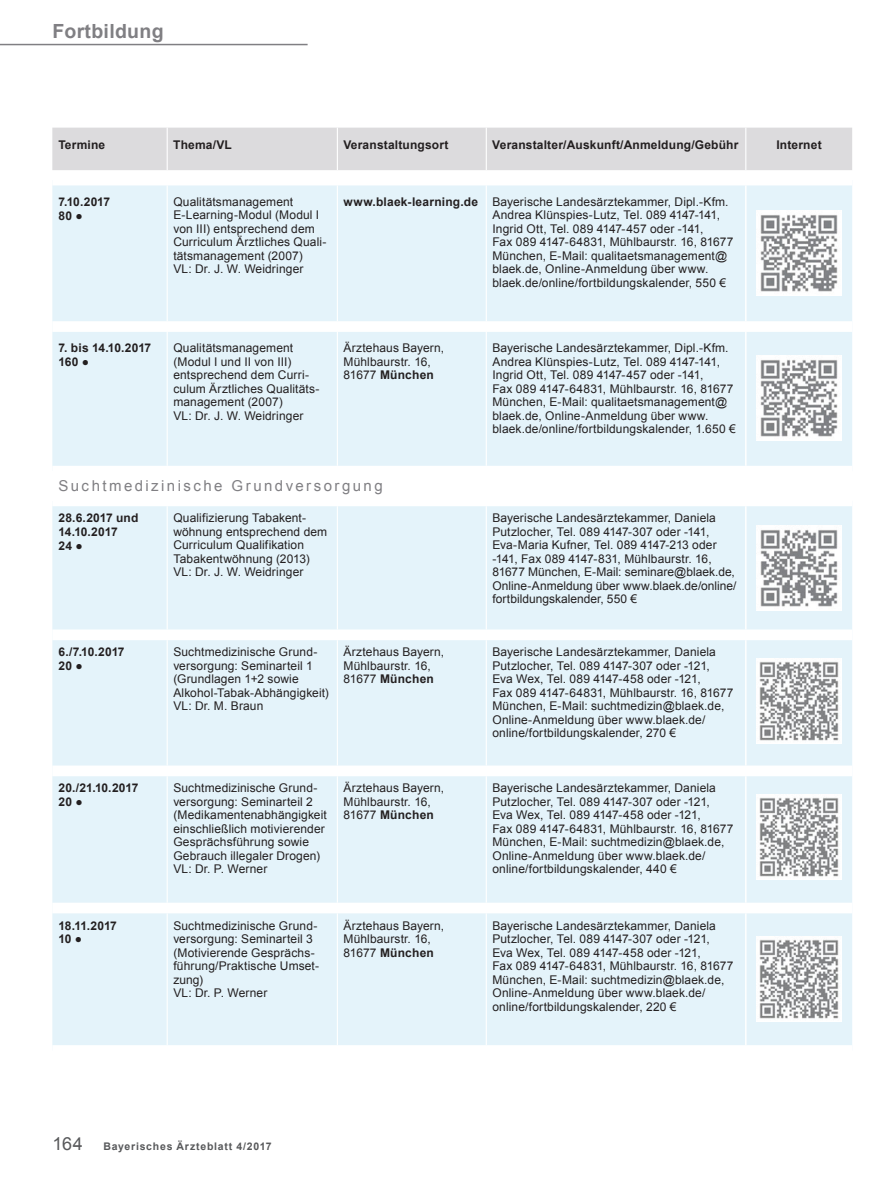
<style>
.page{position:relative;width:894px;height:1190px;background:#fff}
.page>*{position:absolute;margin:0;border:0;box-sizing:border-box;transform-origin:0 0}
.t1{font:700 19.5px "Arial";letter-spacing:.015em;color:#807f83}
.t2{font:15px "Arial";letter-spacing:.165em;color:#807f83}
.t3{font:12px/13.5px "Arial";letter-spacing:.01em;color:#231f20}
.t4{font:700 12px/13.6px "Arial";letter-spacing:.015em;color:#231f20}
.t5{font:700 12px/13.6px "Arial";letter-spacing:-.005em;color:#231f20}
.t6{font:700 12px/13.6px "Arial";letter-spacing:-.02em;color:#231f20}
.t7{font:700 10.5px "Arial";letter-spacing:.07em;color:#58595b}
.s1{font-weight:400;font-size:12.15px}
.s2{font-weight:700}
.s3{font-weight:400;font-size:18px}
</style>
<div class="page">
<hr style="left:0;top:44px;width:307px;height:1px;background:#807f83">
<div style="left:52px;top:128px;width:800px;height:42px;background:#dcdbdd"></div>
<hr style="left:167px;top:128px;width:1px;height:42px;background:#fff">
<hr style="left:337px;top:128px;width:1px;height:42px;background:#fff">
<hr style="left:485px;top:128px;width:2px;height:42px;background:#fff">
<hr style="left:745px;top:128px;width:1px;height:42px;background:#fff">
<div style="left:52px;top:185px;width:800px;height:860px;background:#e4f3fa"></div>
<div style="left:52px;top:471px;width:800px;height:30px;background:#fff"></div>
<hr style="left:167px;top:185px;width:1px;height:136px;background:#fff">
<hr style="left:337px;top:185px;width:1px;height:136px;background:#fff">
<hr style="left:485px;top:185px;width:2px;height:136px;background:#fff">
<hr style="left:167px;top:332px;width:1px;height:134px;background:#fff">
<hr style="left:337px;top:332px;width:1px;height:134px;background:#fff">
<hr style="left:485px;top:332px;width:2px;height:134px;background:#fff">
<hr style="left:167px;top:506px;width:1px;height:123px;background:#fff">
<hr style="left:337px;top:506px;width:1px;height:123px;background:#fff">
<hr style="left:485px;top:506px;width:2px;height:123px;background:#fff">
<hr style="left:167px;top:640px;width:1px;height:126px;background:#fff">
<hr style="left:337px;top:640px;width:1px;height:126px;background:#fff">
<hr style="left:485px;top:640px;width:2px;height:126px;background:#fff">
<hr style="left:167px;top:776px;width:1px;height:127px;background:#fff">
<hr style="left:337px;top:776px;width:1px;height:127px;background:#fff">
<hr style="left:485px;top:776px;width:2px;height:127px;background:#fff">
<hr style="left:167px;top:913px;width:1px;height:132px;background:#fff">
<hr style="left:337px;top:913px;width:1px;height:132px;background:#fff">
<hr style="left:485px;top:913px;width:2px;height:132px;background:#fff">
<hr style="left:745px;top:185px;width:1px;height:136px;background:#fff">
<hr style="left:745px;top:332px;width:1px;height:134px;background:#fff">
<hr style="left:745px;top:506px;width:1px;height:123px;background:#fff">
<hr style="left:745px;top:640px;width:1px;height:126px;background:#fff">
<hr style="left:745px;top:776px;width:1px;height:127px;background:#fff">
<hr style="left:745px;top:913px;width:1px;height:132px;background:#fff">
<div style="left:52px;top:321px;width:800px;height:11px;background:#fff"></div>
<div style="left:52px;top:466px;width:800px;height:10px;background:#fff"></div>
<div style="left:52px;top:496px;width:800px;height:10px;background:#fff"></div>
<div style="left:52px;top:629px;width:800px;height:11px;background:#fff"></div>
<div style="left:52px;top:766px;width:800px;height:10px;background:#fff"></div>
<div style="left:52px;top:903px;width:800px;height:10px;background:#fff"></div>
<img style="left:756px;top:210px;width:85px;height:86px">
<img style="left:756px;top:356px;width:85px;height:85px">
<img style="left:756px;top:525px;width:85px;height:85px">
<img style="left:756px;top:659px;width:85px;height:85px">
<img style="left:756px;top:794px;width:85px;height:85px">
<img style="left:756px;top:936px;width:85px;height:85px">
<h1 class="t1" style="left:52px;top:20px;width:113px">Fortbildung</h1>
<p class="t4" style="left:58px;top:138px;width:48px">Termine</p>
<p class="t4" style="left:173px;top:138px;width:60px">Thema/VL</p>
<p class="t4" style="left:343px;top:138px;width:106px">Veranstaltungsort</p>
<p class="t4" style="left:492px;top:138px;width:248px">Veranstalter/Auskunft/Anmeldung/Gebühr</p>
<p class="t4" style="left:776px;top:138px;width:47px">Internet</p>
<p class="t4" style="left:58px;top:195px;width:53px">7.10.2017<br>80 <span class="s1">●</span></p>
<p class="t3" style="left:173px;top:195px;width:155px">Qualitätsmanagement<br>E-Learning-Modul (Modul I von III) entsprechend dem<br>Curriculum Ärztliches Quali&shy;tätsmanagement (2007)<br>VL: Dr. J. W. Weidringer</p>
<p class="t3" style="left:492px;top:195px;width:242px;text-indent:-149px"><span class="s2">www.blaek-learning.de</span> Bayerische Landesärztekammer, Dipl.-Kfm.<br>Andrea Klünspies-Lutz, Tel. 089 4147-141, Ingrid Ott, Tel. 089 4147-457 oder -141,<br>Fax 089 4147-64831, Mühlbaurstr. 16, 81677<br>München, E-Mail: qualitaetsmanagement@ blaek.de, Online-Anmeldung über www. blaek.de/online/fortbildungskalender, 550 €</p>
<p class="t5" style="left:58px;top:341px;width:94px">7. bis 14.10.2017<br>160 <span class="s1">●</span></p>
<p class="t3" style="left:173px;top:341px;width:148px">Qualitätsmanagement (Modul I und II von III) entsprechend dem Curri&shy;culum Ärztliches Qualitäts&shy;management (2007)<br>VL: Dr. J. W. Weidringer</p>
<p class="t3" style="left:343px;top:341px;width:102px">Ärztehaus Bayern,<br>Mühlbaurstr. 16,<br>81677 <span class="s2">München</span></p>
<p class="t3" style="left:492px;top:341px;width:245px">Bayerische Landesärztekammer, Dipl.-Kfm.<br>Andrea Klünspies-Lutz, Tel. 089 4147-141, Ingrid Ott, Tel. 089 4147-457 oder -141,<br>Fax 089 4147-64831, Mühlbaurstr. 16, 81677<br>München, E-Mail: qualitaetsmanagement@ blaek.de, Online-Anmeldung über www. blaek.de/online/fortbildungskalender, 1.650 €</p>
<p class="t2" style="left:58px;top:477px;width:326px">Suchtmedizinische Grundversorgung</p>
<p class="t4" style="left:58px;top:511px;width:81px">28.6.2017 und<br>14.10.2017<br>24 <span class="s1">●</span></p>
<p class="t3" style="left:173px;top:511px;width:155px">Qualifizierung Tabakent&shy;wöhnung entsprechend dem<br>Curriculum Qualifikation<br>Tabakentwöhnung (2013)<br>VL: Dr. J. W. Weidringer</p>
<p class="t3" style="left:492px;top:511px;width:246px">Bayerische Landesärztekammer, Daniela Putzlocher, Tel. 089 4147-307 oder -141, Eva-Maria Kufner, Tel. 089 4147-213 oder -141, Fax 089 4147-831, Mühlbaurstr. 16, 81677 München, E-Mail: seminare@blaek.de, Online-Anmeldung über www.blaek.de/online/ fortbildungskalender, 550 €</p>
<p class="t4" style="left:58px;top:645px;width:68px">6./7.10.2017<br>20 <span class="s1">●</span></p>
<p class="t3" style="left:173px;top:645px;width:157px">Suchtmedizinische Grund&shy;versorgung: Seminarteil 1 (Grundlagen 1+2 sowie<br>Alkohol-Tabak-Abhängigkeit)<br>VL: Dr. M. Braun</p>
<p class="t3" style="left:343px;top:645px;width:102px">Ärztehaus Bayern,<br>Mühlbaurstr. 16,<br>81677 <span class="s2">München</span></p>
<p class="t3" style="left:492px;top:645px;width:242px">Bayerische Landesärztekammer, Daniela Putzlocher, Tel. 089 4147-307 oder -121,<br>Eva Wex, Tel. 089 4147-458 oder -121,<br>Fax 089 4147-64831, Mühlbaurstr. 16, 81677<br>München, E-Mail: suchtmedizin@blaek.de, Online-Anmeldung über www.blaek.de/ online/fortbildungskalender, 270 €</p>
<p class="t5" style="left:58px;top:781px;width:81px">20./21.10.2017<br>20 <span class="s1">●</span></p>
<p class="t3" style="left:173px;top:781px;width:155px">Suchtmedizinische Grund&shy;versorgung: Seminarteil 2 (Medikamentenabhängigkeit einschließlich motivierender<br>Gesprächsführung sowie<br>Gebrauch illegaler Drogen)<br>VL: Dr. P. Werner</p>
<p class="t3" style="left:343px;top:781px;width:102px">Ärztehaus Bayern,<br>Mühlbaurstr. 16,<br>81677 <span class="s2">München</span></p>
<p class="t3" style="left:492px;top:781px;width:242px">Bayerische Landesärztekammer, Daniela Putzlocher, Tel. 089 4147-307 oder -121,<br>Eva Wex, Tel. 089 4147-458 oder -121,<br>Fax 089 4147-64831, Mühlbaurstr. 16, 81677<br>München, E-Mail: suchtmedizin@blaek.de, Online-Anmeldung über www.blaek.de/ online/fortbildungskalender, 440 €</p>
<p class="t6" style="left:58px;top:919px;width:60px">18.11.2017<br>10 <span class="s1">●</span></p>
<p class="t3" style="left:173px;top:919px;width:147px">Suchtmedizinische Grund&shy;versorgung: Seminarteil 3 (Motivierende Gesprächs&shy;führung/Praktische Umset&shy;zung)<br>VL: Dr. P. Werner</p>
<p class="t3" style="left:343px;top:919px;width:102px">Ärztehaus Bayern,<br>Mühlbaurstr. 16,<br>81677 <span class="s2">München</span></p>
<p class="t3" style="left:492px;top:919px;width:242px">Bayerische Landesärztekammer, Daniela Putzlocher, Tel. 089 4147-307 oder -121,<br>Eva Wex, Tel. 089 4147-458 oder -121,<br>Fax 089 4147-64831, Mühlbaurstr. 16, 81677<br>München, E-Mail: suchtmedizin@blaek.de, Online-Anmeldung über www.blaek.de/ online/fortbildungskalender, 220 €</p>
<p class="t7" style="left:52px;top:1140px;width:221px"><span class="s3">164</span> Bayerisches Ärzteblatt 4/2017</p>
</div>
